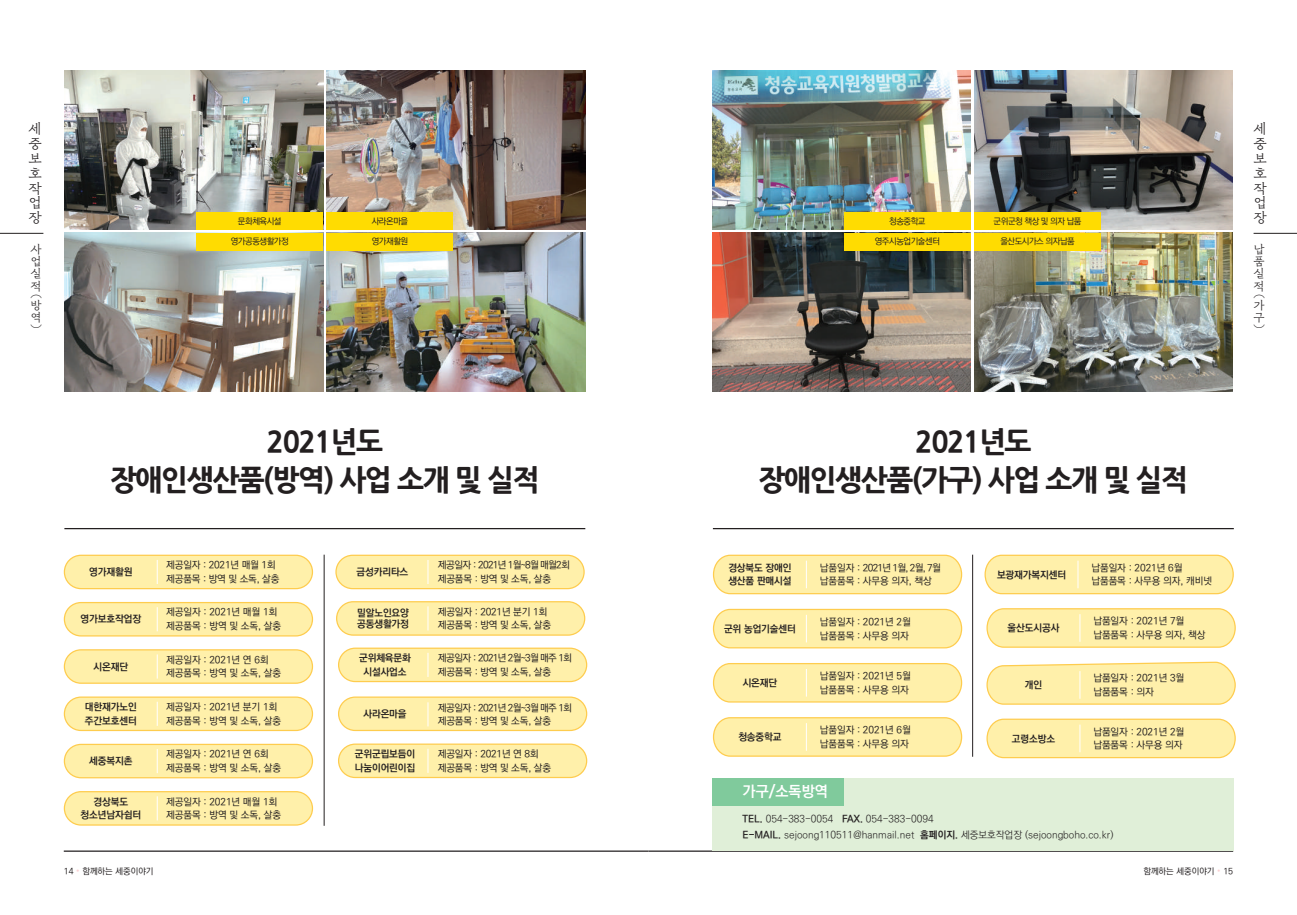
<style>
.page{position:relative;width:1297px;height:915px;background:#fff}
.page>*{position:absolute;margin:0;border:0;box-sizing:border-box;transform-origin:0 0}
.t1{font:700 28.75px/38.8px "Nanum Gothic OTF Extra";letter-spacing:-.05em;color:#231f20;text-align:center}
.t2{font:15px "Ko Pub World Dotum PB";color:#fff}
.t3{font:13.5px/14.9px "SD Jeongche 530";color:#231f20}
.t4{font:11.25px/12.4px "SD Jeongche 530";color:#231f20}
.t5{font:10px/13.8px "Ko Pub World Dotum PM";letter-spacing:-.01em;color:#231f20}
.t6{font:10px/13.8px "Ko Pub World Dotum PB";letter-spacing:-.01em;color:#231f20}
.t7{font:10px/16px "Ko Pub World Dotum PL";color:#231f20}
.t8{font:10px/13.8px "Ko Pub World Dotum PM";letter-spacing:-.05em;color:#231f20}
.t9{font:10px/13.8px "Ko Pub World Dotum PM";letter-spacing:-.06em;color:#231f20}
.t10{font:8.75px "Ko Pub World Dotum PM";letter-spacing:-.05em;color:#231f20}
.t11{font:8.75px "Ko Pub World Dotum PM";color:#231f20}
.s1{font-family:"Ko Pub World Dotum PB"}
.s2{font-family:"Adobe Myungjo Std";font-weight:500;color:#fbd2d3}
</style>
<div class="page">
<div style="left:339px;top:697px;width:248px;height:33px;background:#fff0aa;border-radius:17px"></div>
<div style="left:338px;top:696px;width:249px;height:34px;border:1px solid #fecc4e;border-radius:17px"></div>
<hr style="left:0;top:233px;width:43px;height:1px;background:#231f20">
<hr style="left:64px;top:850px;width:584px;height:1px;background:#231f20">
<hr style="left:648px;top:850px;width:585px;height:1px;background:#231f20">
<img style="left:327px;top:233px;width:258px;height:159px">
<img style="left:974px;top:233px;width:259px;height:159px">
<img style="left:64px;top:233px;width:259px;height:159px">
<img style="left:712px;top:233px;width:259px;height:159px">
<img style="left:327px;top:71px;width:258px;height:159px">
<img style="left:974px;top:71px;width:259px;height:159px">
<img style="left:64px;top:71px;width:259px;height:159px">
<img style="left:712px;top:71px;width:259px;height:159px">
<hr style="left:64px;top:528px;width:521px;height:1px;background:#231f20">
<hr style="left:324px;top:554px;width:1px;height:271px;background:#231f20">
<div style="left:64px;top:602px;width:248px;height:33px;background:#fff0aa;border-radius:17px"></div>
<div style="left:64px;top:601px;width:249px;height:35px;border:1px solid #fecc4e;border-radius:17px"></div>
<svg style="left:157px;top:607px;width:1px;height:24px"></svg>
<svg style="left:712px;top:608px;width:251px;height:40px;background:#feeea9"></svg>
<div style="left:64px;top:555px;width:248px;height:33px;background:#fff0aa;border-radius:17px"></div>
<div style="left:64px;top:554px;width:249px;height:35px;border:1px solid #fecc4e;border-radius:17px"></div>
<svg style="left:157px;top:560px;width:1px;height:23px"></svg>
<svg style="left:712px;top:554px;width:251px;height:40px;background:#feeea8"></svg>
<div style="left:64px;top:649px;width:248px;height:34px;background:#fff0aa;border-radius:17px"></div>
<div style="left:64px;top:649px;width:249px;height:34px;border:1px solid #fecc4e;border-radius:17px"></div>
<svg style="left:157px;top:654px;width:1px;height:24px"></svg>
<svg style="left:712px;top:663px;width:251px;height:40px;background:#feeea7"></svg>
<div style="left:64px;top:697px;width:248px;height:33px;background:#fff0aa;border-radius:17px"></div>
<div style="left:64px;top:696px;width:249px;height:34px;border:1px solid #fecc4e;border-radius:17px"></div>
<svg style="left:157px;top:701px;width:1px;height:24px"></svg>
<svg style="left:712px;top:717px;width:251px;height:40px;background:#feeea7"></svg>
<div style="left:64px;top:744px;width:248px;height:33px;background:#fff0aa;border-radius:17px"></div>
<div style="left:64px;top:743px;width:249px;height:35px;border:1px solid #fecc4e;border-radius:17px"></div>
<svg style="left:157px;top:749px;width:1px;height:23px"></svg>
<div style="left:64px;top:791px;width:248px;height:33px;background:#fff0aa;border-radius:17px"></div>
<div style="left:64px;top:790px;width:249px;height:35px;border:1px solid #fecc4e;border-radius:17px"></div>
<svg style="left:157px;top:796px;width:1px;height:24px"></svg>
<div style="left:336px;top:555px;width:248px;height:33px;background:#fff0aa;border-radius:17px"></div>
<div style="left:335px;top:554px;width:250px;height:35px;border:1px solid #fecc4e;border-radius:17px"></div>
<svg style="left:428px;top:560px;width:1px;height:23px"></svg>
<div style="left:337px;top:601px;width:248px;height:34px;background:#fff0aa;border-radius:17px"></div>
<div style="left:336px;top:601px;width:249px;height:34px;border:1px solid #fecc4e;border-radius:17px"></div>
<svg style="left:428px;top:606px;width:1px;height:24px"></svg>
<div style="left:339px;top:648px;width:248px;height:33px;background:#fff0aa;border-radius:17px"></div>
<div style="left:338px;top:647px;width:249px;height:35px;border:1px solid #fecc4e;border-radius:17px"></div>
<svg style="left:428px;top:653px;width:1px;height:23px"></svg>
<svg style="left:428px;top:702px;width:1px;height:24px"></svg>
<hr style="left:713px;top:528px;width:521px;height:1px;background:#231f20">
<hr style="left:972px;top:554px;width:1px;height:202px;background:#231f20">
<svg style="left:984px;top:554px;width:250px;height:40px;background:#feeea8"></svg>
<svg style="left:986px;top:608px;width:250px;height:40px;background:#feeea7"></svg>
<svg style="left:986px;top:661px;width:250px;height:44px;background:#feefac"></svg>
<hr style="left:1253px;top:233px;width:44px;height:1px;background:#231f20">
<div style="left:196px;top:212px;width:127px;height:18px;background:#ffdc01"></div>
<div style="left:844px;top:212px;width:127px;height:18px;background:#ffdc01"></div>
<div style="left:327px;top:212px;width:126px;height:18px;background:#ffdc01"></div>
<div style="left:974px;top:212px;width:127px;height:18px;background:#ffdc01"></div>
<div style="left:196px;top:233px;width:127px;height:17px;background:#ffdc01"></div>
<div style="left:844px;top:233px;width:127px;height:17px;background:#ffdc01"></div>
<div style="left:327px;top:233px;width:126px;height:17px;background:#ffdc01"></div>
<div style="left:974px;top:233px;width:127px;height:17px;background:#ffdc01"></div>
<div style="left:339px;top:743px;width:248px;height:34px;background:#fff0aa;border-radius:17px"></div>
<div style="left:338px;top:743px;width:249px;height:34px;border:1px solid #fecc4e;border-radius:17px"></div>
<svg style="left:428px;top:749px;width:1px;height:23px"></svg>
<svg style="left:986px;top:718px;width:250px;height:40px;background:#feeea8"></svg>
<div style="left:712px;top:777px;width:521px;height:73px;background:#e0efd8"></div>
<div style="left:712px;top:777px;width:132px;height:28px;background:#80ca9c"></div>
<h3 class="t3" style="left:28px;top:121px;width:15px">세 중 보 호 작 업 장</h3>
<h3 class="t3" style="left:1253px;top:121px;width:15px">세 중 보 호 작 업 장</h3>
<p class="t10" style="left:238px;top:215px;width:45px">문화체육시설</p>
<p class="t10" style="left:372px;top:215px;width:38px">사라온마을</p>
<p class="t10" style="left:889px;top:215px;width:38px">청송중학교</p>
<p class="t10" style="left:993px;top:215px;width:89px">군위군청 책상 및 의자 납품</p>
<p class="t10" style="left:231px;top:235px;width:59px">영가공동생활가정</p>
<p class="t10" style="left:372px;top:235px;width:38px">영가재활원</p>
<p class="t10" style="left:875px;top:235px;width:67px">영주시농업기술센터</p>
<p class="t10" style="left:1000px;top:235px;width:76px">울산도시가스 의자납품</p>
<p class="t4" style="left:31px;top:242px;width:13px">사 업 실 적</p>
<p class="t4" style="left:43px;top:293px;width:7px;rotate:90deg">(</p>
<p class="t4" style="left:31px;top:299px;width:13px">방 역</p>
<p class="t4" style="left:43px;top:324px;width:7px;rotate:90deg">)</p>
<p class="t4" style="left:1253px;top:242px;width:13px;text-align:justify">납 품 실 적</p>
<p class="t4" style="left:1265px;top:293px;width:7px;rotate:90deg">(</p>
<p class="t4" style="left:1253px;top:299px;width:13px">가 구</p>
<p class="t4" style="left:1265px;top:324px;width:7px;rotate:90deg">)</p>
<h1 class="t1" style="left:110px;top:421px;width:431px">2021년도<br>장애인생산품(방역) 사업 소개 및 실적</h1>
<h1 class="t1" style="left:758px;top:421px;width:431px">2021년도<br>장애인생산품(가구) 사업 소개 및 실적</h1>
<p class="t5" style="left:166px;top:558px;width:115px">제공일자 : 2021년 매월 1회 제공품목 : 방역 및 소독, 살충</p>
<p class="t9" style="left:438px;top:558px;width:133px">제공일자 : 2021년 1월~8월 매월2회 제공품목 : 방역 및 소독, 살충</p>
<p class="t6" style="left:89px;top:565px;width:45px">영가재활원</p>
<p class="t5" style="left:820px;top:561px;width:122px">납품일자 : 2021년 1월, 2월, 7월 납품품목 : 사무용 의자, 책상</p>
<p class="t6" style="left:728px;top:561px;width:65px">경상북도 장애인 생산품 판매시설</p>
<p class="t6" style="left:356px;top:565px;width:53px">금성카리타스</p>
<p class="t5" style="left:438px;top:604px;width:115px">제공일자 : 2021년 분기 1회 제공품목 : 방역 및 소독, 살충</p>
<p class="t5" style="left:166px;top:605px;width:116px">제공일자 : 2021년 매월 1회 제공품목 : 방역 및 소독, 살충</p>
<p class="t6" style="left:357px;top:607px;width:53px;line-height:11.2px">밀알노인요양 공동생활가정</p>
<p class="t6" style="left:81px;top:612px;width:62px">영가보호작업장</p>
<p class="t5" style="left:820px;top:615px;width:92px">납품일자 : 2021년 2월 납품품목 : 사무용 의자</p>
<p class="t6" style="left:724px;top:622px;width:73px">군위 농업기술센터</p>
<p class="t6" style="left:94px;top:659px;width:36px">시온재단</p>
<p class="t6" style="left:85px;top:700px;width:53px">대한재가노인 주간보호센터</p>
<p class="t6" style="left:89px;top:754px;width:45px">세중복지촌</p>
<p class="t5" style="left:166px;top:653px;width:116px">제공일자 : 2021년 연 6회 제공품목 : 방역 및 소독, 살충</p>
<p class="t5" style="left:166px;top:700px;width:116px">제공일자 : 2021년 분기 1회 제공품목 : 방역 및 소독, 살충</p>
<p class="t5" style="left:166px;top:747px;width:116px">제공일자 : 2021년 연 6회 제공품목 : 방역 및 소독, 살충</p>
<p class="t6" style="left:359px;top:651px;width:53px;text-align:center">군위체육문화 시설사업소</p>
<p class="t6" style="left:363px;top:707px;width:45px">사라온마을</p>
<p class="t8" style="left:438px;top:651px;width:136px">제공일자 : 2021년 2월~3월 매주 1회 제공품목 : 방역 및 소독, 살충</p>
<p class="t8" style="left:438px;top:700px;width:136px">제공일자 : 2021년 2월~3월 매주 1회 제공품목 : 방역 및 소독, 살충</p>
<p class="t6" style="left:355px;top:747px;width:62px">군위군립보듬이 나눔이어린이집</p>
<p class="t5" style="left:438px;top:747px;width:115px">제공일자 : 2021년 연 8회 제공품목 : 방역 및 소독, 살충</p>
<p class="t6" style="left:743px;top:676px;width:36px">시온재단</p>
<p class="t6" style="left:738px;top:730px;width:45px">청송중학교</p>
<p class="t5" style="left:820px;top:669px;width:92px">납품일자 : 2021년 5월 납품품목 : 사무용 의자</p>
<p class="t5" style="left:820px;top:723px;width:92px">납품일자 : 2021년 6월 납품품목 : 사무용 의자</p>
<p class="t6" style="left:997px;top:568px;width:71px">보광재가복지센터</p>
<p class="t6" style="left:1008px;top:621px;width:53px">울산도시공사</p>
<p class="t6" style="left:1025px;top:678px;width:19px">개인</p>
<p class="t5" style="left:1091px;top:561px;width:122px">납품일자 : 2021년 6월 납품품목 : 사무용 의자, 캐비넷</p>
<p class="t5" style="left:1093px;top:614px;width:114px">납품일자 : 2021년 7월 납품품목 : 사무용 의자, 책상</p>
<p class="t5" style="left:1093px;top:671px;width:92px">납품일자 : 2021년 3월 납품품목 : 의자</p>
<p class="t6" style="left:1012px;top:731px;width:45px">고령소방소</p>
<p class="t5" style="left:1093px;top:724px;width:92px">납품일자 : 2021년 2월 납품품목 : 사무용 의자</p>
<p class="t6" style="left:81px;top:794px;width:62px;text-align:center">경상북도 청소년남자쉼터</p>
<p class="t5" style="left:166px;top:794px;width:116px">제공일자 : 2021년 매월 1회 제공품목 : 방역 및 소독, 살충</p>
<h2 class="t2" style="left:743px;top:780px;width:87px">가구/소독방역</h2>
<p class="t7" style="left:743px;top:811px;width:372px"><span class="s1">TEL.</span> 054-383-0054 <span class="s1">FAX.</span> 054-383-0094<br><span class="s1">E-MAIL.</span> sejoong110511@hanmail.net <span class="s1">홈페이지.</span> 세중보호작업장 (sejoongboho.co.kr)</p>
<p class="t11" style="left:64px;top:864px;width:91px">14<span class="s2">•</span>함께하는 세중이야기</p>
<p class="t11" style="left:1143px;top:864px;width:91px">함께하는 세중이야기<span class="s2">•</span>15</p>
</div>
